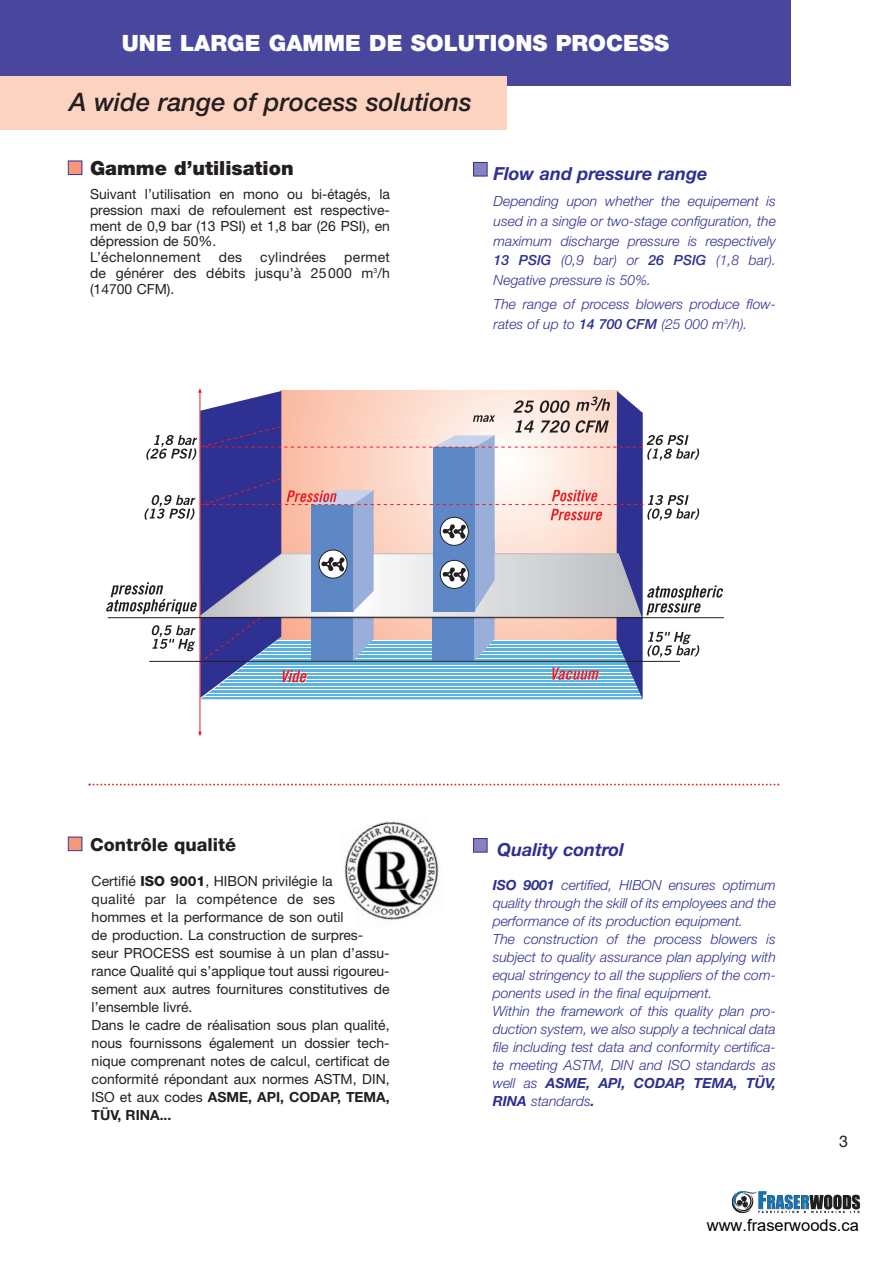
<style>
.page{position:relative;width:893px;height:1263px;background:#fff}
.page>*{position:absolute;margin:0;border:0;box-sizing:border-box;transform-origin:0 0}
.t1{font:italic 500 25.5px "Helvetica Neue";color:#231f20}
.t2{font:900 22.5px "Helvetica Neue";color:#fff}
.t3{font:900 19.5px "Helvetica Neue";color:#231f20}
.t4{font:italic 700 18px "Helvetica Neue";color:#2e3092}
.t5{font:800 18px "Helvetica Neue";color:#231f20}
.t6{font:16.5px "Arial";color:#000}
.t7{font:16.05px "Helvetica Neue";color:#231f20}
.t8{font:italic 300 13.95px/18px "Helvetica Neue";color:#2e3092}
.t9{font:13.95px/18px "Helvetica Neue";color:#231f20}
.t10{font:13.95px "Helvetica Neue";letter-spacing:.02em;color:#231f20}
.s1{font-weight:500}
.s2{font-weight:800}
.s3{font-weight:700}
</style>
<div class="page">
<img style="left:344px;top:821px;width:95px;height:99px">
<div style="left:0;top:0;width:791px;height:85px;background:#48479d"></div>
<hr style="left:200px;top:392px;width:1px;height:340px;background:#ee1d23">
<svg style="left:198px;top:732px;width:4px;height:4px"></svg>
<hr style="left:108px;top:617px;width:616px;height:1px;background:#231f20">
<svg style="left:106px;top:388px;width:617px;height:311px"></svg>
<div style="left:69px;top:161px;width:12px;height:13px;background:#f6977a"></div>
<div style="left:68px;top:160px;width:14px;height:15px;border:1px solid #2e3092"></div>
<div style="left:474px;top:163px;width:13px;height:13px;background:#8781bd"></div>
<div style="left:473px;top:162px;width:15px;height:15px;border:1px solid #2e3092"></div>
<div style="left:69px;top:837px;width:12px;height:13px;background:#f6977a"></div>
<div style="left:68px;top:837px;width:14px;height:14px;border:1px solid #2e3092"></div>
<div style="left:474px;top:839px;width:13px;height:13px;background:#8781bd"></div>
<div style="left:473px;top:838px;width:15px;height:15px;border:1px solid #2e3092"></div>
<svg style="left:89px;top:783px;width:690px;height:2px"></svg>
<div style="left:0;top:76px;width:506px;height:54px;background:#fcd2c0"></div>
<img style="left:731px;top:1191px;width:130px;height:23px">
<h2 class="t2" style="left:122px;top:34px;width:549px">UNE LARGE GAMME DE SOLUTIONS PROCESS</h2>
<h1 class="t1" style="left:69px;top:92px;width:404px">A wide range of process solutions</h1>
<h3 class="t3" style="left:90px;top:161px;width:205px">Gamme d’utilisation</h3>
<p class="t9" style="left:90px;top:188px;width:302px;line-height:15.8px">Suivant l’utilisation en mono ou bi-étagés, la pression maxi de refoulement est respective&shy;ment de 0,9 bar (13 PSI) et 1,8 bar (26 PSI), en dépression de 50%.<br>L’échelonnement</p>
<p class="t9" style="left:219px;top:250px;width:25px">des</p>
<p class="t10" style="left:260px;top:252px;width:68px">cylindrées</p>
<p class="t9" style="left:90px;top:251px;width:301px;line-height:15.8px;text-align:justify;text-indent:254px">permet de générer des débits jusqu’à 25 000 m<sup>3</sup>/h (14700 CFM).</p>
<p class="t4" style="left:494px;top:167px;width:215px">Flow and pressure range</p>
<p class="t8" style="left:494px;top:193px;width:284px;line-height:19.8px;text-align:justify">Depending upon whether the equipement is used in a single or two-stage configuration, the maximum discharge pressure is respectively <span class="s1">13 PSIG</span> (0,9 bar) or <span class="s1">26 PSIG</span> (1,8 bar).<br>Negative pressure is 50%.</p>
<p class="t8" style="left:494px;top:296px;width:284px;line-height:19.8px">The range of process blowers produce flow&shy;rates of up to <span class="s1">14 700 CFM</span> (25 000 m<sup>3</sup>/h).</p>
<p class="t5" style="left:90px;top:838px;width:148px">Contrôle qualité</p>
<p class="t4" style="left:497px;top:843px;width:128px">Quality control</p>
<p class="t9" style="left:92px;top:873px;width:300px">Certifié <span class="s2">ISO 9001</span>, HIBON privilégie la<br>qualité par la compétence de ses hommes et la performance de son outil<br>de production. La construction de surpres&shy;seur PROCESS est soumise à un plan d’assu&shy;rance Qualité qui s’applique tout aussi rigoureu&shy;sement aux autres fournitures constitutives de l’ensemble livré.<br>Dans le cadre de réalisation sous plan qualité, nous fournissons également un dossier tech&shy;nique comprenant notes de calcul, certificat de conformité répondant aux normes ASTM, DIN, ISO et aux codes <span class="s3">ASME, API, CODAP, TEMA, TÜV, RINA...</span></p>
<p class="t8" style="left:493px;top:877px;width:285px"><span class="s3">ISO 9001</span> certified, HIBON ensures optimum quality through the skill of its employees and the performance of its production equipment.<br>The construction of the process blowers is subject to quality assurance plan applying with equal stringency to all the suppliers of the com&shy;ponents used in the final equipment.<br>Within the framework of this quality plan pro&shy;duction system, we also supply a technical data file including test data and conformity certifica&shy;te meeting ASTM, DIN and ISO standards as well as <span class="s3">ASME, API, CODAP, TEMA, TÜV, RINA</span> standards<span class="s3">.</span></p>
<p class="t7" style="left:839px;top:1136px;width:10px">3</p>
<p class="t6" style="left:707px;top:1214px;width:154px">www.fraserwoods.ca</p>
</div>
